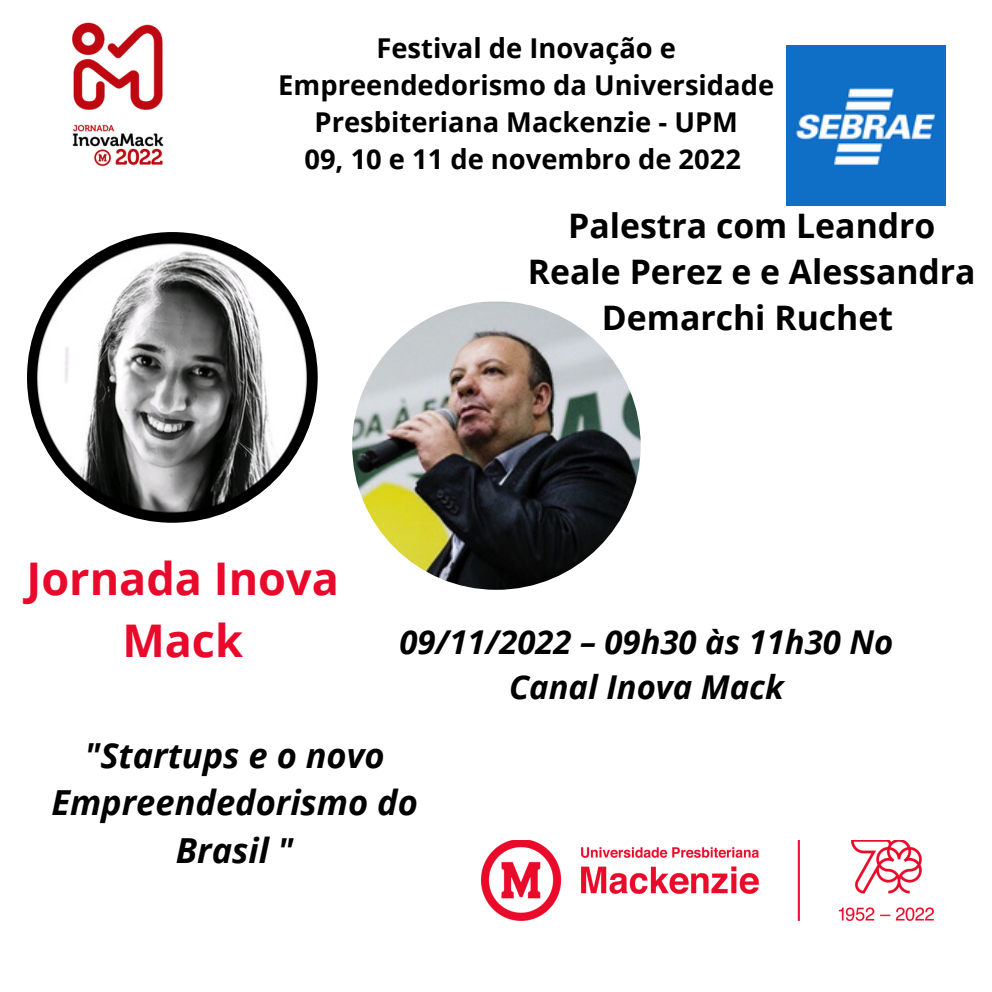
<style>
.page{position:relative;width:992px;height:992px;background:#fff}
.page>*{position:absolute;margin:0;border:0;box-sizing:border-box;transform-origin:0 0}
.t1{font:700 45px/62px "Open Sans";color:#e9092a;text-align:center}
.t2{font:italic 700 34.5px/47.5px "Open Sans";color:#000;text-align:center}
.t3{font:700 33.75px/46.2px "Open Sans";color:#000;text-align:center}
.t4{font:italic 700 32.75px/44.8px "Open Sans";color:#000;text-align:center}
.t5{font:700 27.25px/37px "Open Sans";color:#000;text-align:center}
</style>
<div class="page">
<img style="left:482px;top:840px;width:452px;height:80px">
<img style="left:352px;top:301px;width:289px;height:289px;border-radius:50%">
<img style="left:786px;top:46px;width:160px;height:159px">
<img style="left:27px;top:232px;width:291px;height:291px;border-radius:50%">
<img style="left:72px;top:22px;width:92px;height:145px">
<p class="t5" style="left:278px;top:29px;width:497px">Festival de Inovação e<br>Empreendedorismo da Universidade<br>Presbiteriana Mackenzie - UPM<br>09, 10 e 11 de novembro de 2022</p>
<p class="t3" style="left:528px;top:202px;width:449px">Palestra com Leandro<br>Reale Perez e e Alessandra<br>Demarchi Ruchet</p>
<h1 class="t1" style="left:26px;top:547px;width:314px">Jornada Inova<br>Mack</h1>
<p class="t4" style="left:399px;top:619px;width:496px">09/11/2022 – 09h30 às 11h30 No<br>Canal Inova Mack</p>
<p class="t2" style="left:51px;top:731px;width:368px">"Startups e o novo<br>Empreendedorismo do<br>Brasil "</p>
</div>
